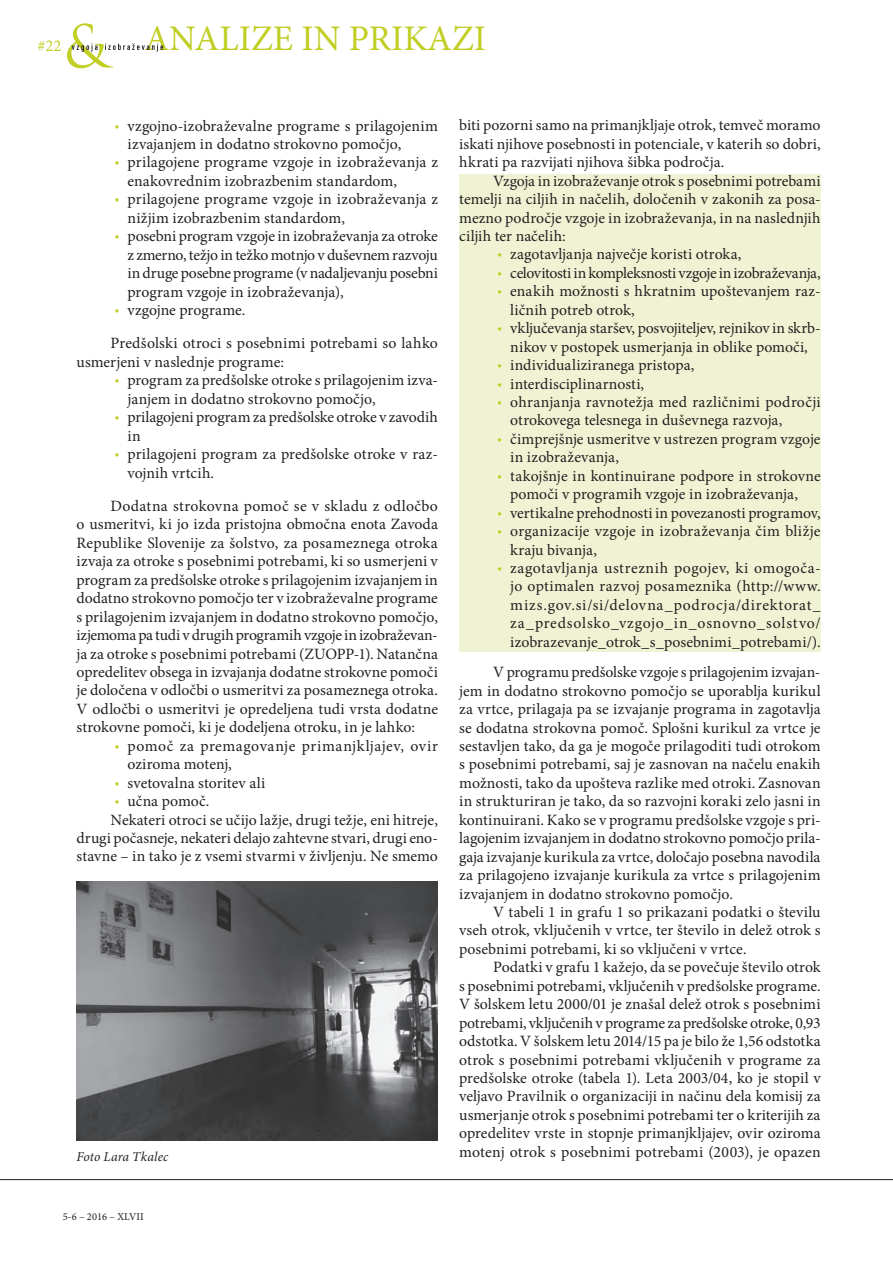
<style>
.page{position:relative;width:893px;height:1263px;background:#fff}
.page>*{position:absolute;margin:0;border:0;box-sizing:border-box;transform-origin:0 0}
.t1{font:36px "Minion Pro";color:#c1ce23}
.t2{font:16.5px "Minion Pro";color:#c1ce23}
.t3{font:15.75px/18.5px "Minion Pro";letter-spacing:.005em;color:#231f20}
.t4{font:15.75px/18.5px "Minion Pro";letter-spacing:.025em;color:#231f20}
.t5{font:15.75px "Minion Pro";letter-spacing:-.025em;color:#231f20}
.t6{font:italic 13.5px "Minion Pro";letter-spacing:.01em;color:#231f20}
.t7{font:10.5px "Minion Pro";color:#231f20}
.s1{font-family:"Myriad Pro";color:#c1ce23}
</style>
<div class="page">
<hr style="left:0;top:1179px;width:893px;height:1px;background:#231f20">
<div style="left:459px;top:174px;width:362px;height:478px;background:#f0f3d3"></div>
<svg style="left:67px;top:23px;width:96px;height:45px"></svg>
<img style="left:77px;top:882px;width:361px;height:258px">
<p class="t2" style="left:38px;top:35px;width:25px">#22</p>
<h1 class="t1" style="left:144px;top:14px;width:343px">ANALIZE IN PRIKAZI</h1>
<p class="t3" style="left:128px;top:116px;width:312px;text-indent:-13px"><span class="s1">•</span> vzgojno-izobraževalne programe s prilagojenim izvajanjem in dodatno strokovno pomočjo,</p>
<p class="t3" style="left:128px;top:153px;width:312px;text-indent:-13px"><span class="s1">•</span> prilagojene programe vzgoje in izobraževanja z enakovrednim izobrazbenim standardom,</p>
<p class="t3" style="left:128px;top:190px;width:312px;text-indent:-13px"><span class="s1">•</span> prilagojene programe vzgoje in izobraževanja z nižjim izobrazbenim standardom,</p>
<p class="t3" style="left:128px;top:227px;width:312px;text-align:justify;text-indent:-13px"><span class="s1">•</span> posebni program vzgoje in izobraževanja za otroke z zmerno, težjo in težko motnjo v duševnem razvoju in druge posebne programe (v nadaljevanju posebni program vzgoje in izobraževanja),</p>
<p class="t3" style="left:111px;top:293px;width:329px;line-height:33.5px"><span class="s1">•</span> vzgojne programe.<br>Predšolski otroci s posebnimi potrebami so lahko</p>
<p class="t3" style="left:77px;top:353px;width:209px">usmerjeni v naslednje programe:</p>
<p class="t3" style="left:128px;top:371px;width:312px;text-indent:-13px"><span class="s1">•</span> program za predšolske otroke s prilagojenim izva&shy;janjem in dodatno strokovno pomočjo,</p>
<p class="t3" style="left:128px;top:408px;width:312px;text-indent:-13px"><span class="s1">•</span> prilagojeni program za predšolske otroke v zavodih in</p>
<p class="t3" style="left:128px;top:445px;width:312px;text-indent:-13px"><span class="s1">•</span> prilagojeni program za predšolske otroke v raz&shy;vojnih vrtcih.</p>
<p class="t3" style="left:77px;top:497px;width:363px;text-align:justify;text-indent:34px">Dodatna strokovna pomoč se v skladu z odločbo o usmeritvi, ki jo izda pristojna območna enota Zavoda Republike Slovenije za šolstvo, za posameznega otroka izvaja za otroke s posebnimi potrebami, ki so usmerjeni v program za predšolske otroke s prilagojenim izvajanjem in dodatno strokovno pomočjo ter v izobraževalne programe s prilagojenim izvajanjem in dodatno strokovno pomočjo, izjemoma pa tudi v drugih programih vzgoje in izobraževan&shy;ja za otroke s posebnimi potrebami (ZUOPP-1). Natančna opredelitev obsega in izvajanja dodatne strokovne pomoči je določena v odločbi o usmeritvi za posameznega otroka.<br>V odločbi o usmeritvi je opredeljena tudi vrsta dodatne strokovne pomoči, ki je dodeljena otroku, in je lahko:</p>
<p class="t4" style="left:128px;top:737px;width:312px;text-indent:-13px"><span class="s1">•</span> pomoč za premagovanje primanjkljajev, ovir oziroma motenj,</p>
<p class="t3" style="left:115px;top:773px;width:152px"><span class="s1">•</span> svetovalna storitev ali</p>
<p class="t3" style="left:115px;top:792px;width:96px"><span class="s1">•</span> učna pomoč.</p>
<p class="t3" style="left:111px;top:810px;width:329px">Nekateri otroci se učijo lažje, drugi težje, eni hitreje,</p>
<p class="t3" style="left:77px;top:829px;width:363px">drugi počasneje, nekateri delajo zahtevne stvari, drugi eno-</p>
<p class="t3" style="left:77px;top:847px;width:363px">stavne – in tako je z vsemi stvarmi v življenju. Ne smemo</p>
<p class="t6" style="left:77px;top:1147px;width:93px">Foto Lara Tkalec</p>
<p class="t3" style="left:459px;top:116px;width:363px;text-align:justify">biti pozorni samo na primanjkljaje otrok, temveč moramo iskati njihove posebnosti in potenciale, v katerih so dobri, hkrati pa razvijati njihova šibka področja.</p>
<p class="t3" style="left:459px;top:171px;width:363px;text-align:justify;text-indent:34px">Vzgoja in izobraževanje otrok s posebnimi potrebami temelji na ciljih in načelih, določenih v zakonih za posa&shy;mezno področje vzgoje in izobraževanja, in na naslednjih ciljih ter načelih:</p>
<p class="t3" style="left:497px;top:245px;width:245px"><span class="s1">•</span> zagotavljanja največje koristi otroka,</p>
<p class="t5" style="left:497px;top:262px;width:325px"><span class="s1">•</span> celovitosti in kompleksnosti vzgoje in izobraževanja,</p>
<p class="t3" style="left:510px;top:282px;width:312px;text-indent:-13px"><span class="s1">•</span> enakih možnosti s hkratnim upoštevanjem raz&shy;ličnih potreb otrok,</p>
<p class="t3" style="left:497px;top:319px;width:325px;text-align:center"><span class="s1">•</span> vključevanja staršev, posvojiteljev, rejnikov in skrb&shy;nikov v postopek usmerjanja in oblike pomoči,</p>
<p class="t3" style="left:497px;top:356px;width:198px"><span class="s1">•</span> individualiziranega pristopa,</p>
<p class="t3" style="left:497px;top:374px;width:148px"><span class="s1">•</span> interdisciplinarnosti,</p>
<p class="t3" style="left:510px;top:393px;width:312px;text-indent:-13px"><span class="s1">•</span> ohranjanja ravnotežja med različnimi področji otrokovega telesnega in duševnega razvoja,</p>
<p class="t3" style="left:510px;top:430px;width:312px;text-indent:-13px"><span class="s1">•</span> čimprejšnje usmeritve v ustrezen program vzgoje in izobraževanja,</p>
<p class="t3" style="left:510px;top:467px;width:312px;text-indent:-13px"><span class="s1">•</span> takojšnje in kontinuirane podpore in strokovne pomoči v programih vzgoje in izobraževanja,</p>
<p class="t3" style="left:497px;top:503px;width:325px"><span class="s1">•</span> vertikalne prehodnosti in povezanosti programov,</p>
<p class="t3" style="left:510px;top:522px;width:312px;text-indent:-13px"><span class="s1">•</span> organizacije vzgoje in izobraževanja čim bližje kraju bivanja,</p>
<p class="t3" style="left:510px;top:559px;width:312px;text-align:justify;text-indent:-13px"><span class="s1">•</span> zagotavljanja ustreznih pogojev, ki omogoča&shy;jo optimalen razvoj posameznika (http://www. mizs.gov.si/si/delovna_podrocja/direktorat_ za_predsolsko_vzgojo_in_osnovno_solstvo/ izobrazevanje_otrok_s_posebnimi_potrebami/).</p>
<p class="t3" style="left:459px;top:663px;width:363px;text-align:justify;text-indent:34px">V programu predšolske vzgoje s prilagojenim izvajan&shy;jem in dodatno strokovno pomočjo se uporablja kurikul za vrtce, prilagaja pa se izvajanje programa in zagotavlja se dodatna strokovna pomoč. Splošni kurikul za vrtce je sestavljen tako, da ga je mogoče prilagoditi tudi otrokom s posebnimi potrebami, saj je zasnovan na načelu enakih možnosti, tako da upošteva razlike med otroki. Zasnovan in strukturiran je tako, da so razvojni koraki zelo jasni in kontinuirani. Kako se v programu predšolske vzgoje s pri&shy;lagojenim izvajanjem in dodatno strokovno pomočjo prila&shy;gaja izvajanje kurikula za vrtce, določajo posebna navodila za prilagojeno izvajanje kurikula za vrtce s prilagojenim izvajanjem in dodatno strokovno pomočjo.</p>
<p class="t3" style="left:459px;top:903px;width:363px;text-align:justify;text-indent:34px">V tabeli 1 in grafu 1 so prikazani podatki o številu vseh otrok, vključenih v vrtce, ter število in delež otrok s posebnimi potrebami, ki so vključeni v vrtce.</p>
<p class="t3" style="left:459px;top:958px;width:363px;text-align:justify;text-indent:34px">Podatki v grafu 1 kažejo, da se povečuje število otrok s posebnimi potrebami, vključenih v predšolske programe.<br>V šolskem letu 2000/01 je znašal delež otrok s posebnimi potrebami, vključenih v programe za predšolske otroke, 0,93 odstotka. V šolskem letu 2014/15 pa je bilo že 1,56 odstotka otrok s posebnimi potrebami vključenih v programe za predšolske otroke (tabela 1). Leta 2003/04, ko je stopil v veljavo Pravilnik o organizaciji in načinu dela komisij za usmerjanje otrok s posebnimi potrebami ter o kriterijih za opredelitev vrste in stopnje primanjkljajev, ovir oziroma motenj otrok s posebnimi potrebami (2003), je opazen</p>
<p class="t7" style="left:63px;top:1210px;width:82px">5-6 – 2016 – XLVII</p>
</div>
